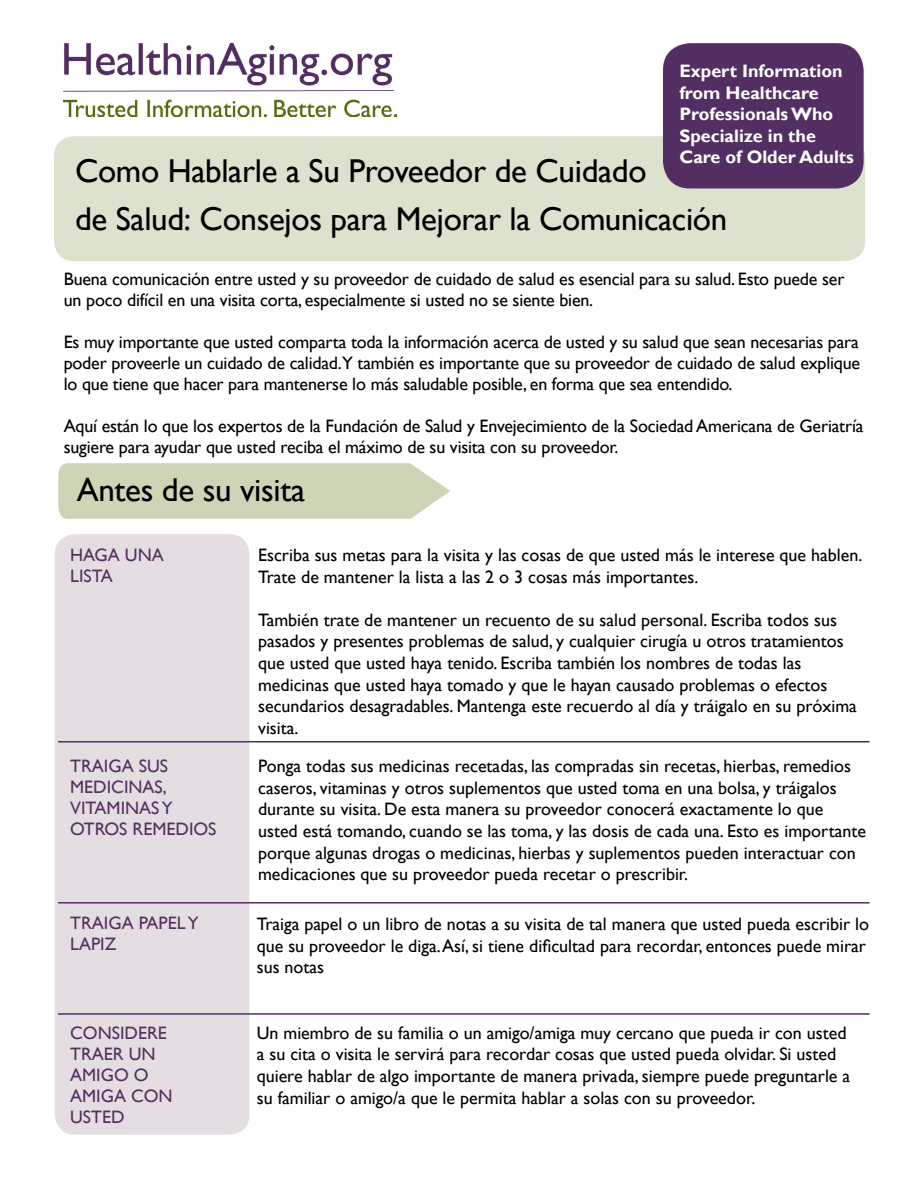
<style>
.page{position:relative;width:918px;height:1188px;background:#fff}
.page>*{position:absolute;margin:0;border:0;box-sizing:border-box;transform-origin:0 0}
.t1{font:33px/48px "Gill Sans";letter-spacing:-.01em;color:#000}
.t2{font:18px/21.6px "Gill Sans";color:#000}
.t3{font:18px/21px "Gill Sans";color:#53325b}
.t4{font:700 18px/21.6px "Gill Sans";color:#fff}
</style>
<div class="page">
<div style="left:55px;top:534px;width:194px;height:601px;background:#e4dee3;border-radius:20px"></div>
<hr style="left:58px;top:741px;width:812px;height:1px;background:#532e63">
<div style="left:54px;top:136px;width:811px;height:125px;background:#dce2cd;border-radius:20px"></div>
<div style="left:663px;top:43px;width:201px;height:145px;background:#532e63;border-radius:27px"></div>
<svg style="left:58px;top:463px;width:392px;height:56px;background:#d0d7bb"></svg>
<hr style="left:58px;top:902px;width:812px;height:2px;background:#532e63">
<hr style="left:58px;top:1013px;width:812px;height:2px;background:#532e63">
<img style="left:64px;top:43px;width:332px;height:74px">
<p class="t4" style="left:679px;top:61px;width:176px">Expert Information from Healthcare<br>Professionals Who<br>Specialize in the<br>Care of Older Adults</p>
<h1 class="t1" style="left:75px;top:148px;width:654px">Como Hablarle a Su Proveedor de Cuidado<br>de Salud: Consejos para Mejorar la Comunicación</h1>
<p class="t2" style="left:64px;top:268px;width:782px;line-height:21px">Buena comunicación entre usted y su proveedor de cuidado de salud es esencial para su salud. Esto puede ser un poco difícil en una visita corta, especialmente si usted no se siente bien.</p>
<p class="t2" style="left:64px;top:331px;width:798px;line-height:21px;text-align:justify">Es muy importante que usted comparta toda la información acerca de usted y su salud que sean necesarias para poder proveerle un cuidado de calidad.Y también es importante que su proveedor de cuidado de salud explique lo que tiene que hacer para mantenerse lo más saludable posible, en forma que sea entendido.</p>
<p class="t2" style="left:64px;top:415px;width:801px;line-height:21px">Aquí están lo que los expertos de la Fundación de Salud y Envejecimiento de la Sociedad Americana de Geriatría sugiere para ayudar que usted reciba el máximo de su visita con su proveedor.</p>
<h1 class="t1" style="left:77px;top:467px;width:230px">Antes de su visita</h1>
<p class="t3" style="left:70px;top:545px;width:27px">Haga</p>
<p class="t3" style="left:125px;top:545px;width:36px">una</p>
<p class="t3" style="left:70px;top:566px;width:40px">lista</p>
<p class="t2" style="left:258px;top:545px;width:606px">Escriba sus metas para la visita y las cosas de que usted más le interese que hablen.<br>Trate de mantener la lista a las 2 o 3 cosas más importantes.</p>
<p class="t2" style="left:258px;top:609px;width:600px">También trate de mantener un recuento de su salud personal. Escriba todos sus pasados y presentes problemas de salud, y cualquier cirugía u otros tratamientos que usted que usted haya tenido. Escriba también los nombres de todas las medicinas que usted haya tomado y que le hayan causado problemas o efectos secundarios desagradables. Mantenga este recuerdo al día y tráigalo en su próxima visita.</p>
<p class="t3" style="left:70px;top:756px;width:148px">TRAIGA SUS<br>MEDICINAS,<br>VITAMINAS Y<br>OTROS REMEDIOS</p>
<p class="t2" style="left:258px;top:756px;width:609px">Ponga todas sus medicinas recetadas, las compradas sin recetas, hierbas, remedios caseros, vitaminas y otros suplementos que usted toma en una bolsa, y tráigalos durante su visita. De esta manera su proveedor conocerá exactamente lo que usted está tomando, cuando se las toma, y las dosis de cada una. Esto es importante porque algunas drogas o medicinas, hierbas y suplementos pueden interactuar con medicaciones que su proveedor pueda recetar o prescribir.</p>
<p class="t3" style="left:70px;top:913px;width:130px">TRAIGA PAPEL Y<br>LAPIZ</p>
<p class="t2" style="left:257px;top:913px;width:614px">Traiga papel o un libro de notas a su visita de tal manera que usted pueda escribir lo que su proveedor le diga. Así, si tiene dificultad para recordar, entonces puede mirar sus notas</p>
<p class="t3" style="left:70px;top:1023px;width:101px">CONSIDERE<br>TRAER UN<br>AMIGO O<br>AMIGA CON<br>USTED</p>
<p class="t2" style="left:257px;top:1022px;width:595px">Un miembro de su familia o un amigo/amiga muy cercano que pueda ir con usted a su cita o visita le servirá para recordar cosas que usted pueda olvidar. Si usted quiere hablar de algo importante de manera privada, siempre puede preguntarle a su familiar o amigo/a que le permita hablar a solas con su proveedor.</p>
</div>
